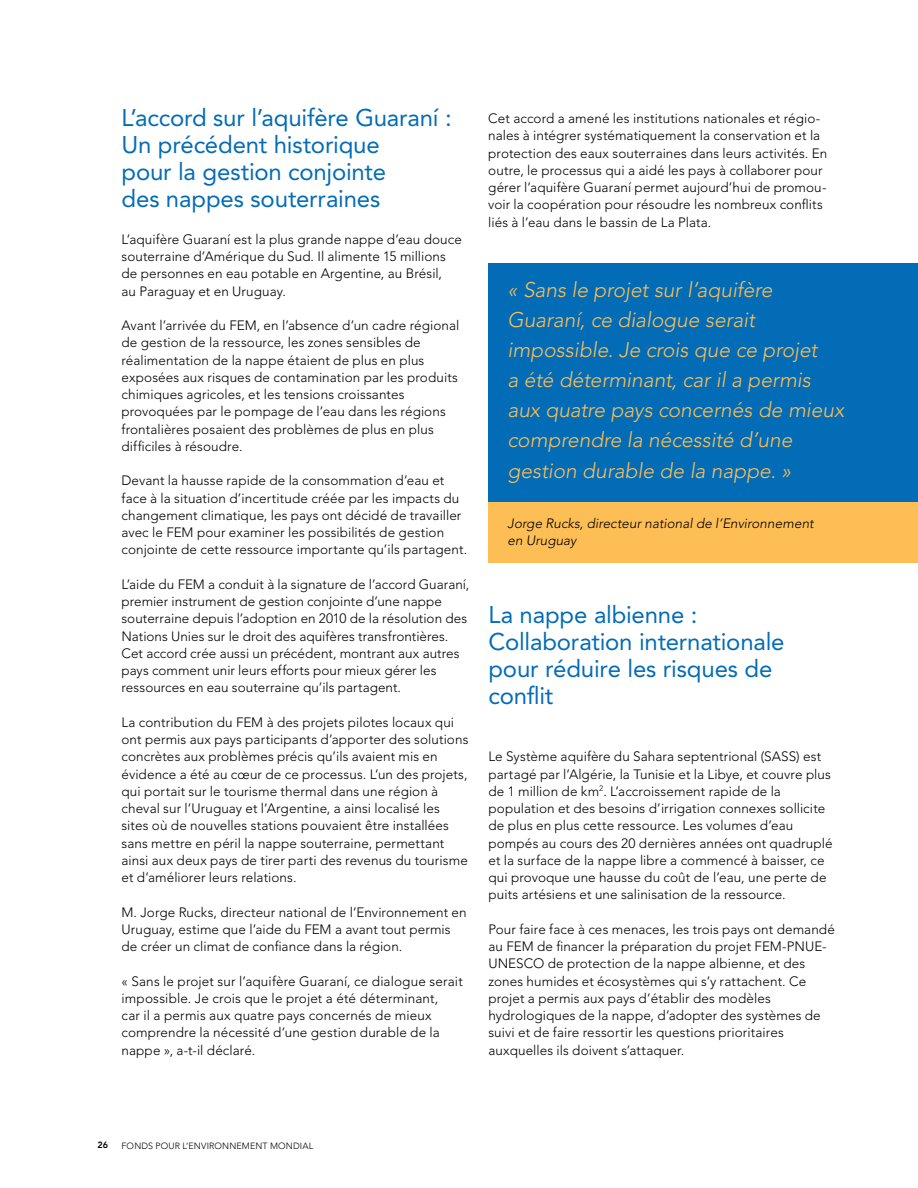
<style>
.page{position:relative;width:918px;height:1188px;background:#fff}
.page>*{position:absolute;margin:0;border:0;box-sizing:border-box;transform-origin:0 0}
.t1{font:24px/27px "Avenir";letter-spacing:-.01em;color:#036cb6}
.t2{font:italic 300 21px/30px "Avenir";letter-spacing:-.005em;color:#fdbe56}
.t3{font:300 13.5px/17.2px "Avenir";letter-spacing:.005em;color:#000}
.t4{font:italic 300 13.5px/17.2px "Avenir";letter-spacing:.005em;color:#000}
.t5{font:300 9px "Avenir LT Std";letter-spacing:.02em;color:#000}
.t6{font:800 9px "Avenir";color:#000}
</style>
<div class="page">
<div style="left:488px;top:263px;width:430px;height:241px;background:#036cb6"></div>
<div style="left:488px;top:503px;width:430px;height:60px;background:#fdbe56"></div>
<h1 class="t1" style="left:122px;top:104px;width:332px">L’accord sur l’aquifère Guaraní :<br>Un précédent historique<br>pour la gestion conjointe<br>des nappes souterraines</h1>
<p class="t3" style="left:122px;top:230px;width:342px">L’aquifère Guaraní est la plus grande nappe d’eau douce souterraine d’Amérique du Sud. Il alimente 15 millions de personnes en eau potable en Argentine, au Brésil,<br>au Paraguay et en Uruguay.</p>
<p class="t3" style="left:122px;top:317px;width:339px">Avant l’arrivée du FEM, en l’absence d’un cadre régional de gestion de la ressource, les zones sensibles de réalimentation de la nappe étaient de plus en plus exposées aux risques de contamination par les produits chimiques agricoles, et les tensions croissantes provoquées par le pompage de l’eau dans les régions frontalières posaient des problèmes de plus en plus difficiles à résoudre.</p>
<p class="t3" style="left:122px;top:472px;width:347px">Devant la hausse rapide de la consommation d’eau et face à la situation d’incertitude créée par les impacts du changement climatique, les pays ont décidé de travailler avec le FEM pour examiner les possibilités de gestion conjointe de cette ressource importante qu’ils partagent.</p>
<p class="t3" style="left:122px;top:576px;width:349px">L’aide du FEM a conduit à la signature de l’accord Guaraní, premier instrument de gestion conjointe d’une nappe souterraine depuis l’adoption en 2010 de la résolution des Nations Unies sur le droit des aquifères transfrontières.<br>Cet accord crée aussi un précédent, montrant aux autres pays comment unir leurs efforts pour mieux gérer les ressources en eau souterraine qu’ils partagent.</p>
<p class="t3" style="left:122px;top:714px;width:348px">La contribution du FEM à des projets pilotes locaux qui ont permis aux pays participants d’apporter des solutions concrètes aux problèmes précis qu’ils avaient mis en évidence a été au cœur de ce processus. L’un des projets, qui portait sur le tourisme thermal dans une région à cheval sur l’Uruguay et l’Argentine, a ainsi localisé les sites où de nouvelles stations pouvaient être installées sans mettre en péril la nappe souterraine, permettant ainsi aux deux pays de tirer parti des revenus du tourisme et d’améliorer leurs relations.</p>
<p class="t3" style="left:122px;top:903px;width:347px">M. Jorge Rucks, directeur national de l’Environnement en<br>Uruguay, estime que l’aide du FEM a avant tout permis de créer un climat de confiance dans la région.</p>
<p class="t3" style="left:122px;top:972px;width:343px">« Sans le projet sur l’aquifère Guaraní, ce dialogue serait impossible. Je crois que le projet a été déterminant,<br>car il a permis aux quatre pays concernés de mieux comprendre la nécessité d’une gestion durable de la nappe », a-t-il déclaré.</p>
<p class="t3" style="left:488px;top:110px;width:341px">Cet accord a amené les institutions nationales et régio&shy;nales à intégrer systématiquement la conservation et la protection des eaux souterraines dans leurs activités. En outre, le processus qui a aidé les pays à collaborer pour gérer l’aquifère Guaraní permet aujourd’hui de promou&shy;voir la coopération pour résoudre les nombreux conflits liés à l’eau dans le bassin de La Plata.</p>
<h2 class="t2" style="left:508px;top:275px;width:338px">« Sans le projet sur l’aquifère<br>Guaraní, ce dialogue serait impossible. Je crois que ce projet<br>a été déterminant, car il a permis aux quatre pays concernés de mieux comprendre la nécessité d’une gestion durable de la nappe. »</h2>
<p class="t4" style="left:508px;top:515px;width:308px">Jorge Rucks, directeur national de l’Environnement en Uruguay</p>
<h1 class="t1" style="left:488px;top:601px;width:298px">La nappe albienne :<br>Collaboration internationale pour réduire les risques de conflit</h1>
<p class="t3" style="left:488px;top:748px;width:346px">Le Système aquifère du Sahara septentrional (SASS) est partagé par l’Algérie, la Tunisie et la Libye, et couvre plus de 1 million de km<sup>2</sup>. L’accroissement rapide de la population et des besoins d’irrigation connexes sollicite de plus en plus cette ressource. Les volumes d’eau pompés au cours des 20 dernières années ont quadruplé et la surface de la nappe libre a commencé à baisser, ce qui provoque une hausse du coût de l’eau, une perte de puits artésiens et une salinisation de la ressource.</p>
<p class="t3" style="left:488px;top:920px;width:348px">Pour faire face à ces menaces, les trois pays ont demandé au FEM de financer la préparation du projet FEM-PNUE-UNESCO de protection de la nappe albienne, et des zones humides et écosystèmes qui s’y rattachent. Ce projet a permis aux pays d’établir des modèles hydrologiques de la nappe, d’adopter des systèmes de suivi et de faire ressortir les questions prioritaires auxquelles ils doivent s’attaquer.</p>
<p class="t6" style="left:97px;top:1140px;width:12px">26</p>
<p class="t5" style="left:122px;top:1140px;width:193px">FONDS POUR L’ENVIRONNEMENT MONDIAL</p>
</div>
